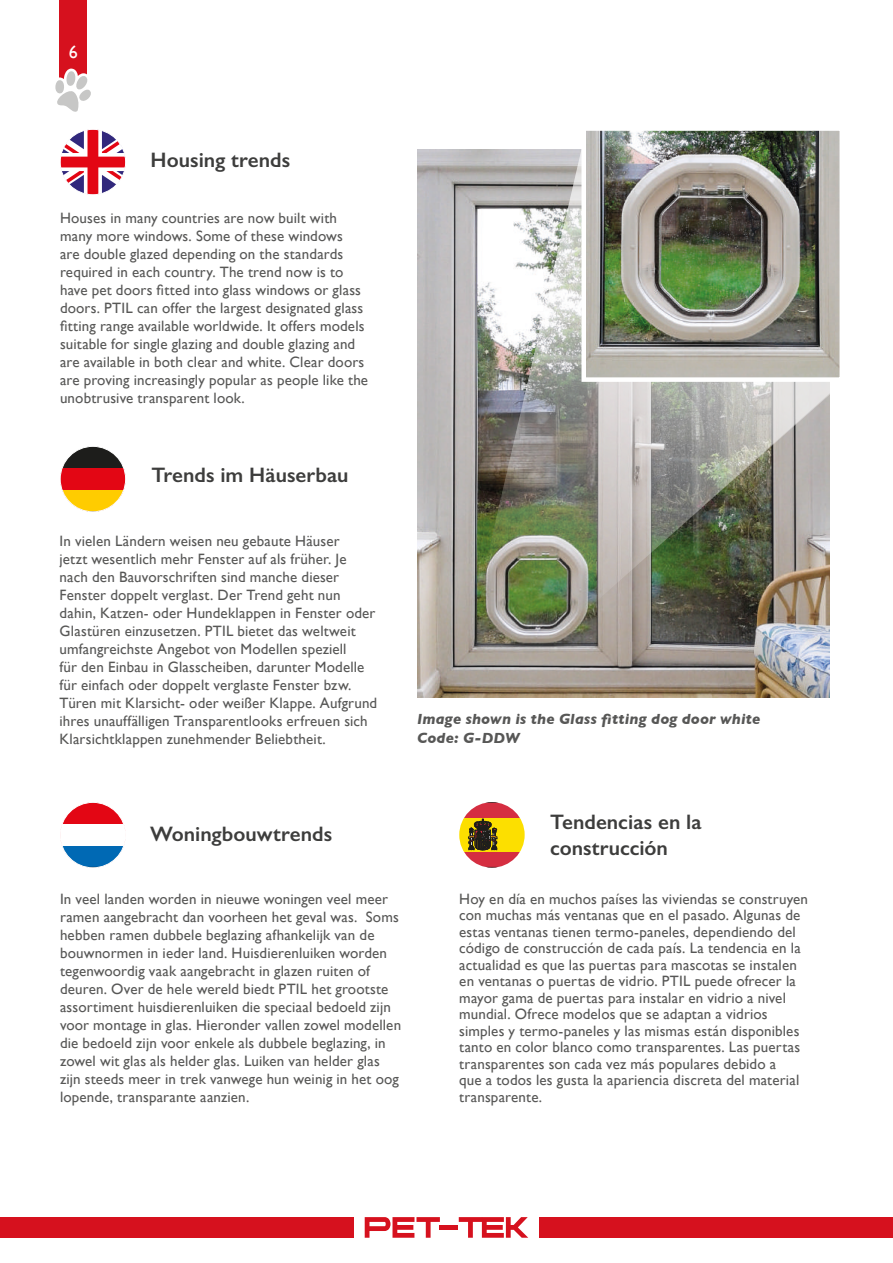
<style>
.page{position:relative;width:893px;height:1263px;background:#fff}
.page>*{position:absolute;margin:0;border:0;box-sizing:border-box;transform-origin:0 0}
.t1{font:600 21px/25.2px "Gill Sans";color:#3d3d3c}
.t2{font:18px "Gill Sans";color:#fff}
.t3{font:15px/18px "Gill Sans";letter-spacing:.01em;color:#575756}
.t4{font:italic 700 15px/19px "Gill Sans";letter-spacing:.01em;color:#575756}
</style>
<div class="page">
<div style="left:59px;top:0;width:28px;height:89px;background:#d6111e"></div>
<div style="left:0;top:1217px;width:354px;height:21px;background:#d6111e"></div>
<div style="left:539px;top:1217px;width:354px;height:21px;background:#d6111e"></div>
<svg style="left:55px;top:68px;width:36px;height:44px"></svg>
<svg style="left:365px;top:1217px;width:75px;height:21px"></svg>
<div style="left:440px;top:1225px;width:18px;height:5px;background:#d6111e"></div>
<svg style="left:459px;top:1217px;width:69px;height:21px"></svg>
<img style="left:417px;top:150px;width:412px;height:548px">
<img style="left:486px;top:149px;width:344px;height:463px">
<img style="left:586px;top:131px;width:253px;height:246px">
<div style="left:581px;top:126px;width:263px;height:256px;border:4px solid #fff"></div>
<svg style="left:62px;top:804px;width:62px;height:63px"></svg>
<div style="left:60px;top:802px;width:66px;height:66px;border:1px solid #fff;border-radius:50%"></div>
<svg style="left:62px;top:131px;width:62px;height:62px"></svg>
<div style="left:60px;top:129px;width:66px;height:66px;border:1px solid #fff;border-radius:50%"></div>
<svg style="left:60px;top:448px;width:64px;height:64px"></svg>
<div style="left:60px;top:446px;width:66px;height:66px;border:1px solid #fff;border-radius:50%"></div>
<svg style="left:459px;top:802px;width:66px;height:65px"></svg>
<p class="t2" style="left:69px;top:41px;width:10px">6</p>
<h1 class="t1" style="left:151px;top:147px;width:141px">Housing trends</h1>
<p class="t3" style="left:60px;top:209px;width:310px">Houses in many countries are now built with many more windows. Some of these windows<br>are double glazed depending on the standards required in each country. The trend now is to have pet doors fitted into glass windows or glass doors. PTIL can offer the largest designated glass fitting range available worldwide. It offers models suitable for single glazing and double glazing and are available in both clear and white. Clear doors are proving increasingly popular as people like the unobtrusive transparent look.</p>
<h1 class="t1" style="left:151px;top:462px;width:199px">Trends im Häuserbau</h1>
<p class="t3" style="left:60px;top:532px;width:319px">In vielen Ländern weisen neu gebaute Häuser<br>jetzt wesentlich mehr Fenster auf als früher. Je nach den Bauvorschriften sind manche dieser Fenster doppelt verglast. Der Trend geht nun dahin, Katzen- oder Hundeklappen in Fenster oder Glastüren einzusetzen. PTIL bietet das weltweit umfangreichste Angebot von Modellen speziell<br>für den Einbau in Glasscheiben, darunter Modelle für einfach oder doppelt verglaste Fenster bzw.<br>Türen mit Klarsicht- oder weißer Klappe. Aufgrund ihres unauffälligen Transparentlooks erfreuen sich Klarsichtklappen zunehmender Beliebtheit.</p>
<h1 class="t1" style="left:150px;top:821px;width:184px">Woningbouwtrends</h1>
<p class="t4" style="left:417px;top:710px;width:345px">Image shown is the Glass fitting dog door white<br>Code: G-DDW</p>
<h1 class="t1" style="left:550px;top:809px;width:153px">Tendencias en la construcción</h1>
<p class="t3" style="left:60px;top:889px;width:343px">In veel landen worden in nieuwe woningen veel meer ramen aangebracht dan voorheen het geval was. Soms hebben ramen dubbele beglazing afhankelijk van de bouwnormen in ieder land. Huisdierenluiken worden tegenwoordig vaak aangebracht in glazen ruiten of deuren. Over de hele wereld biedt PTIL het grootste assortiment huisdierenluiken die speciaal bedoeld zijn voor montage in glas. Hieronder vallen zowel modellen die bedoeld zijn voor enkele als dubbele beglazing, in zowel wit glas als helder glas. Luiken van helder glas zijn steeds meer in trek vanwege hun weinig in het oog lopende, transparante aanzien.</p>
<p class="t3" style="left:459px;top:890px;width:350px;line-height:16.5px">Hoy en día en muchos países las viviendas se construyen con muchas más ventanas que en el pasado. Algunas de estas ventanas tienen termo-paneles, dependiendo del código de construcción de cada país. La tendencia en la actualidad es que las puertas para mascotas se instalen en ventanas o puertas de vidrio. PTIL puede ofrecer la mayor gama de puertas para instalar en vidrio a nivel mundial. Ofrece modelos que se adaptan a vidrios simples y termo-paneles y las mismas están disponibles tanto en color blanco como transparentes. Las puertas transparentes son cada vez más populares debido a<br>que a todos les gusta la apariencia discreta del material transparente.</p>
</div>
